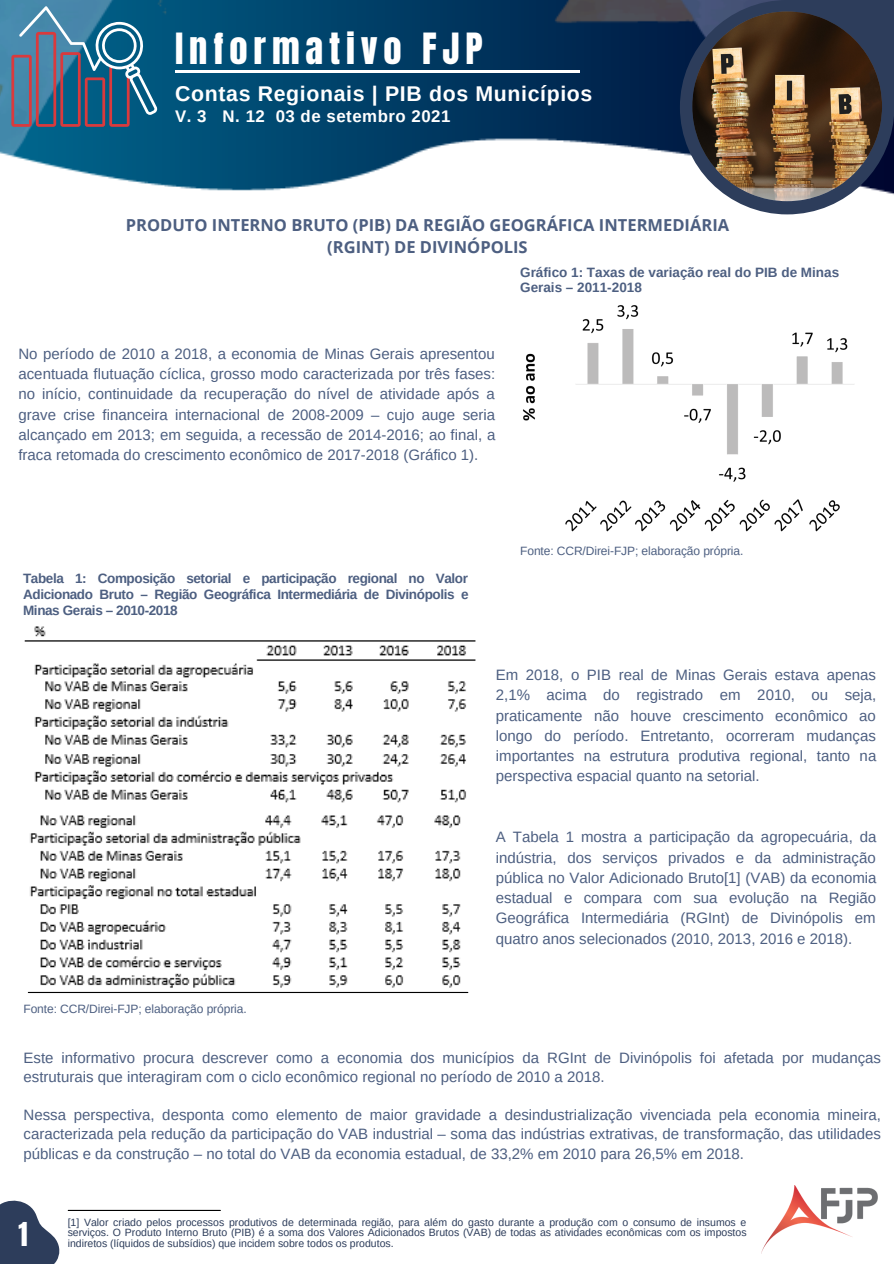
<style>
.page{position:relative;width:894px;height:1264px;background:#fff}
.page>*{position:absolute;margin:0;border:0;box-sizing:border-box;transform-origin:0 0}
.t1{font:36.6px "Anton";letter-spacing:.16em;color:#fff}
.t2{font:27.9px "Anton";color:#fff}
.t3{font:700 21.3px "Arimo";letter-spacing:.03em;color:#fff}
.t4{font:700 16.8px "Arimo";letter-spacing:.03em;color:#fff}
.t5{font:700 16.5px/22.5px "Open Sans";color:#4d5f81;text-align:center}
.t6{font:15px/20.2px "Arimo";color:#4d5f81;text-align:justify}
.t7{font:700 13.5px/15.8px "Arimo";letter-spacing:-.015em;color:#4d5f81}
.t8{font:12px "Arimo";letter-spacing:-.01em;color:#4d5f81}
.t9{font:10.5px/10.5px "Arimo";color:#2d3d5b;text-align:justify}
</style>
<div class="page">
<img style="left:761px;top:1185px;width:116px;height:68px">
<img style="left:0;top:0;width:679px;height:191px">
<svg style="left:0;top:1200px;width:60px;height:63px"></svg>
<svg style="left:11px;top:6px;width:147px;height:121px"></svg>
<hr style="left:175px;top:71px;width:404px;height:2px;background:#fff">
<svg style="left:679px;top:0;width:214px;height:214px;fill:#2d3d5b"></svg>
<img style="left:692px;top:11px;width:189px;height:190px">
<hr style="left:68px;top:1209px;width:152px;height:1px;background:#000">
<img style="left:523px;top:305px;width:331px;height:227px">
<img style="left:24px;top:626px;width:452px;height:177px">
<img style="left:30px;top:815px;width:431px;height:173px">
<hr style="left:28px;top:991px;width:439px;height:2px;background:#000">
<p class="t1" style="left:175px;top:22px;width:309px">Informativo FJP</p>
<p class="t3" style="left:175px;top:82px;width:418px">Contas Regionais | PIB dos Municípios</p>
<p class="t4" style="left:175px;top:107px;width:277px">V. 3 N. 12 03 de setembro 2021</p>
<p class="t5" style="left:126px;top:213px;width:604px">PRODUTO INTERNO BRUTO (PIB) DA REGIÃO GEOGRÁFICA INTERMEDIÁRIA (RGINT) DE DIVINÓPOLIS</p>
<p class="t6" style="left:18px;top:343px;width:478px">No período de 2010 a 2018, a economia de Minas Gerais apresentou acentuada flutuação cíclica, grosso modo caracterizada por três fases: no início, continuidade da recuperação do nível de atividade após a grave crise financeira internacional de 2008-2009 – cujo auge seria alcançado em 2013; em seguida, a recessão de 2014-2016; ao final, a fraca retomada do crescimento econômico de 2017-2018 (Gráfico 1).</p>
<p class="t7" style="left:520px;top:265px;width:320px;line-height:14.7px">Gráfico 1: Taxas de variação real do PIB de Minas<br>Gerais – 2011-2018</p>
<p class="t7" style="left:23px;top:570px;width:447px;text-align:justify">Tabela 1: Composição setorial e participação regional no Valor Adicionado Bruto – Região Geográfica Intermediária de Divinópolis e Minas Gerais – 2010-2018</p>
<p class="t8" style="left:520px;top:543px;width:225px">Fonte: CCR/Direi-FJP; elaboração própria.</p>
<p class="t6" style="left:495px;top:664px;width:382px">Em 2018, o PIB real de Minas Gerais estava apenas 2,1% acima do registrado em 2010, ou seja, praticamente não houve crescimento econômico ao longo do período. Entretanto, ocorreram mudanças importantes na estrutura produtiva regional, tanto na perspectiva espacial quanto na setorial.</p>
<p class="t6" style="left:495px;top:827px;width:382px">A Tabela 1 mostra a participação da agropecuária, da indústria, dos serviços privados e da administração pública no Valor Adicionado Bruto[1] (VAB) da economia estadual e compara com sua evolução na Região Geográfica Intermediária (RGInt) de Divinópolis em quatro anos selecionados (2010, 2013, 2016 e 2018).</p>
<p class="t8" style="left:23px;top:1002px;width:225px">Fonte: CCR/Direi-FJP; elaboração própria.</p>
<p class="t6" style="left:23px;top:1047px;width:858px;line-height:19.2px">Este informativo procura descrever como a economia dos municípios da RGInt de Divinópolis foi afetada por mudanças estruturais que interagiram com o ciclo econômico regional no período de 2010 a 2018.</p>
<p class="t6" style="left:23px;top:1105px;width:858px;line-height:19.2px">Nessa perspectiva, desponta como elemento de maior gravidade a desindustrialização vivenciada pela economia mineira, caracterizada pela redução da participação do VAB industrial – soma das indústrias extrativas, de transformação, das utilidades públicas e da construção – no total do VAB da economia estadual, de 33,2% em 2010 para 26,5% em 2018.</p>
<p class="t2" style="left:18px;top:1214px;width:11px">1</p>
<p class="t9" style="left:68px;top:1216px;width:680px">[1] Valor criado pelos processos produtivos de determinada região, para além do gasto durante a produção com o consumo de insumos e serviços. O Produto Interno Bruto (PIB) é a soma dos Valores Adicionados Brutos (VAB) de todas as atividades econômicas com os impostos indiretos (líquidos de subsídios) que incidem sobre todos os produtos.</p>
</div>
